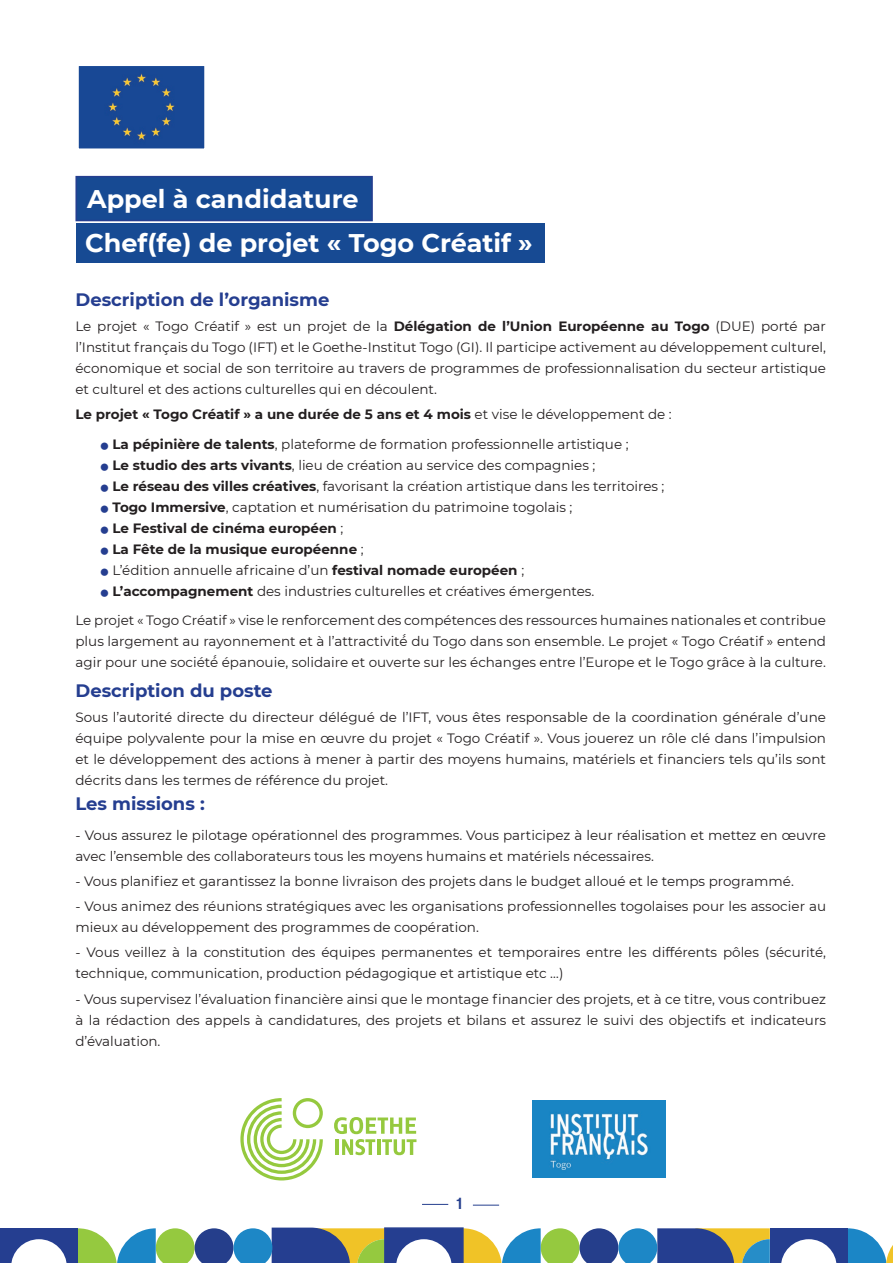
<style>
.page{position:relative;width:893px;height:1263px;background:#fff}
.page>*{position:absolute;margin:0;border:0;box-sizing:border-box;transform-origin:0 0}
.t1{font:700 25.5px/44.5px "Montserrat";color:#fff}
.t2{font:700 18px "Montserrat";color:#253e90}
.t3{font:15px "Proto Grotesk";color:#253f8e}
.t4{font:13.5px/21px "Montserrat";color:#231f20;text-align:justify}
.s1{font-weight:700}
</style>
<div class="page">
<div style="left:79px;top:67px;width:125px;height:81px;background:#184895"></div>
<div style="left:74px;top:62px;width:135px;height:91px;border:4px solid #fff"></div>
<div style="left:75px;top:176px;width:298px;height:45px;background:#174a93;border:2px solid #253e90"></div>
<div style="left:76px;top:223px;width:469px;height:40px;background:#174a93"></div>
<svg style="left:422px;top:1204px;width:26px;height:1px"></svg>
<svg style="left:473px;top:1205px;width:26px;height:1px"></svg>
<div style="left:0;top:1228px;width:78px;height:35px;background:#253e90"></div>
<svg style="left:11px;top:1239px;width:56px;height:24px"></svg>
<svg style="left:78px;top:1227px;width:692px;height:36px"></svg>
<svg style="left:848px;top:1228px;width:45px;height:35px"></svg>
<div style="left:770px;top:1228px;width:78px;height:35px;background:#253e90"></div>
<svg style="left:781px;top:1239px;width:56px;height:24px"></svg>
<img style="left:532px;top:1101px;width:134px;height:76px">
<svg style="left:240px;top:1098px;width:83px;height:82px"></svg>
<svg style="left:334px;top:1117px;width:82px;height:38px"></svg>
<h1 class="t1" style="left:85px;top:175px;width:449px">Appel à candidature<br>Chef(fe) de projet « Togo Créatif »</h1>
<h2 class="t2" style="left:75px;top:286px;width:255px">Description de l’organisme</h2>
<p class="t4" style="left:75px;top:315px;width:752px">Le projet « Togo Créatif » est un projet de la <span class="s1">Délégation de l’Union Européenne au Togo</span> (DUE) porté par l’Institut français du Togo (IFT) et le Goethe-Institut Togo (GI). Il participe activement au développement culturel, économique et social de son territoire au travers de programmes de professionnalisation du secteur artistique et culturel et des actions culturelles qui en découlent.</p>
<p class="t4" style="left:75px;top:399px;width:598px;line-height:29.5px;text-align:center"><span class="s1">Le projet « Togo Créatif » a une durée de 5 ans et 4 mois</span> et vise le développement de :<br><span class="s1">La pépinière de talents</span>, plateforme de formation professionnelle artistique ;</p>
<p class="t4" style="left:112px;top:454px;width:554px;text-align:left"><span class="s1">Le studio des arts vivants</span>, lieu de création au service des compagnies ;<br><span class="s1">Le réseau des villes créatives</span>, favorisant la création artistique dans les territoires ; <span class="s1">Togo Immersive</span>, captation et numérisation du patrimoine togolais ;<br><span class="s1">Le Festival de cinéma européen</span> ;<br><span class="s1">La Fête de la musique européenne</span> ;<br>L’édition annuelle africaine d’un <span class="s1">festival nomade européen</span> ; <span class="s1">L’accompagnement</span> des industries culturelles et créatives émergentes.</p>
<p class="t4" style="left:75px;top:609px;width:752px">Le projet « Togo Créatif » vise le renforcement des compétences des ressources humaines nationales et contribue plus largement au rayonnement et à l’attractivité́du Togo dans son ensemble. Le projet « Togo Créatif » entend agir pour une société́épanouie, solidaire et ouverte sur les échanges entre l’Europe et le Togo grâce à la culture.</p>
<h2 class="t2" style="left:75px;top:677px;width:199px">Description du poste</h2>
<p class="t4" style="left:75px;top:706px;width:752px">Sous l’autorité directe du directeur délégué de l’IFT, vous êtes responsable de la coordination générale d’une équipe polyvalente pour la mise en œuvre du projet « Togo Créatif ». Vous jouerez un rôle clé dans l’impulsion et le développement des actions à mener à partir des moyens humains, matériels et financiers tels qu’ils sont décrits dans les termes de référence du projet.</p>
<h2 class="t2" style="left:75px;top:791px;width:131px">Les missions :</h2>
<p class="t4" style="left:75px;top:824px;width:752px">- Vous assurez le pilotage opérationnel des programmes. Vous participez à leur réalisation et mettez en œuvre avec l’ensemble des collaborateurs tous les moyens humains et matériels nécessaires.</p>
<p class="t4" style="left:75px;top:870px;width:720px">- Vous planifiez et garantissez la bonne livraison des projets dans le budget alloué et le temps programmé.</p>
<p class="t4" style="left:75px;top:895px;width:752px">- Vous animez des réunions stratégiques avec les organisations professionnelles togolaises pour les associer au mieux au développement des programmes de coopération.</p>
<p class="t4" style="left:75px;top:942px;width:752px">- Vous veillez à la constitution des équipes permanentes et temporaires entre les différents pôles (sécurité, technique, communication, production pédagogique et artistique etc …)</p>
<p class="t4" style="left:75px;top:988px;width:752px">- Vous supervisez l’évaluation financière ainsi que le montage financier des projets, et à ce titre, vous contribuez à la rédaction des appels à candidatures, des projets et bilans et assurez le suivi des objectifs et indicateurs d’évaluation.</p>
<p class="t3" style="left:456px;top:1193px;width:8px">1</p>
</div>
